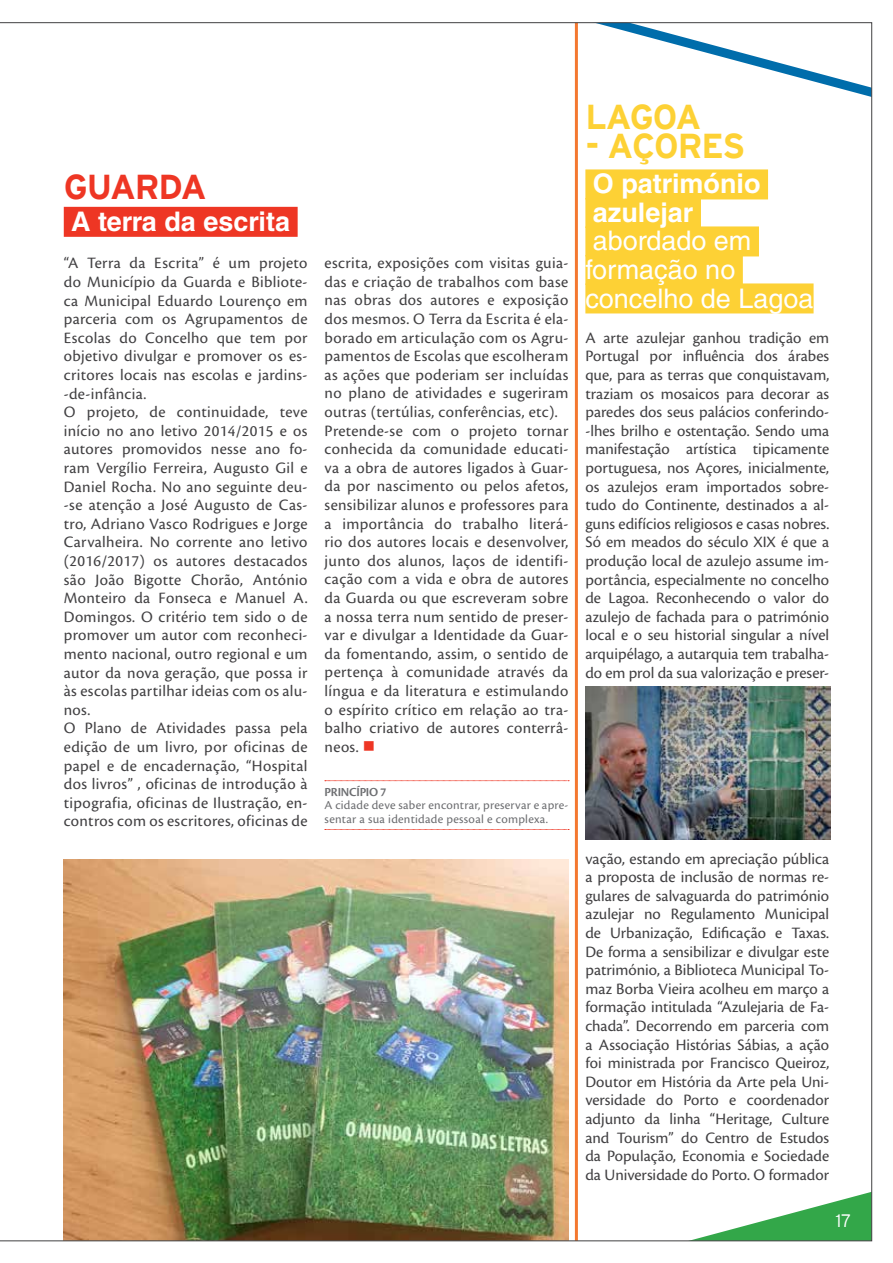
<style>
.page{position:relative;width:893px;height:1263px;background:#fff}
.page>*{position:absolute;margin:0;border:0;box-sizing:border-box;transform-origin:0 0}
.t1{font:700 34.5px/28.5px "Interstate";color:#fdd135}
.t2{font:700 34.5px "Interstate";color:#ee3624}
.t3{font:27px/28.5px "Helvetica LT Std";color:#fff}
.t4{font:700 27px/28.5px "Helvetica LT Std";color:#fff}
.t5{font:300 18px "Interstate";color:#fff}
.t6{font:16.5px/18.6px "Cronos Pro";letter-spacing:.02em;color:#414042}
.t7{font:12.75px/13.5px "Cronos Pro";letter-spacing:.02em;color:#6d6e71}
.t8{font:600 12.75px "Cronos Pro";color:#6d6e71}
.s1{color:#ee3624}
</style>
<div class="page">
<img style="left:0;top:22px;width:873px;height:1220px">
<h1 class="t2" style="left:64px;top:168px;width:48px">GUARDA</h1>
<h2 class="t4" style="left:71px;top:207px;width:220px">A terra da escrita</h2>
<p class="t6" style="left:64px;top:254px;width:245px">“A Terra da Escrita” é um projeto do Município da Guarda e Bibliote‑ ca Municipal Eduardo Lourenço em parceria com os Agrupamentos de Escolas do Concelho que tem por objetivo divulgar e promover os es‑ critores locais nas escolas e jardins-‑de‑infância.<br>O projeto, de continuidade, teve início no ano letivo 2014/2015 e os autores promovidos nesse ano fo‑ ram Vergílio Ferreira, Augusto Gil e Daniel Rocha. No ano seguinte deu-‑se atenção a José Augusto de Cas‑ tro, Adriano Vasco Rodrigues e Jorge Carvalheira. No corrente ano letivo (2016/2017) os autores destacados são João Bigotte Chorão, António Monteiro da Fonseca e Manuel A.<br>Domingos. O critério tem sido o de promover um autor com reconheci‑ mento nacional, outro regional e um autor da nova geração, que possa ir às escolas partilhar ideias com os alu‑ nos.<br>O Plano de Atividades passa pela edição de um livro, por oficinas de papel e de encadernação, “Hospital dos livros” , oficinas de introdução à tipografia, oficinas de Ilustração, en‑ contros com os escritores, oficinas de</p>
<p class="t6" style="left:325px;top:254px;width:245px">escrita, exposições com visitas guia‑ das e criação de trabalhos com base nas obras dos autores e exposição dos mesmos. O Terra da Escrita é ela‑ borado em articulação com os Agru‑ pamentos de Escolas que escolheram as ações que poderiam ser incluídas no plano de atividades e sugeriram outras (tertúlias, conferências, etc).<br>Pretende‑se com o projeto tornar conhecida da comunidade educati‑ va a obra de autores ligados à Guar‑ da por nascimento ou pelos afetos, sensibilizar alunos e professores para a importância do trabalho literá‑ rio dos autores locais e desenvolver, junto dos alunos, laços de identifi‑ cação com a vida e obra de autores da Guarda ou que escreveram sobre a nossa terra num sentido de preser‑ var e divulgar a Identidade da Guar‑ da fomentando, assim, o sentido de pertença à comunidade através da língua e da literatura e estimulando o espírito crítico em relação ao tra‑ balho criativo de autores conterrâ‑ neos. <span class="s1">■</span></p>
<p class="t8" style="left:325px;top:784px;width:14px">PRINC</p>
<p class="t8" style="left:356px;top:784px;width:32px">ÍPIO 7</p>
<p class="t7" style="left:325px;top:799px;width:245px">A cidade deve saber encontrar, preservar e apre‑ sentar a sua identidade pessoal e complexa.</p>
<h1 class="t1" style="left:585px;top:103px;width:92px">LAGOA<br>‑ AÇORE</h1>
<h1 class="t1" style="left:722px;top:131px;width:24px">S</h1>
<h2 class="t4" style="left:593px;top:169px;width:169px">O património azulejar</h2>
<h2 class="t3" style="left:585px;top:227px;width:230px">abordado em formação no concelho de Lagoa</h2>
<p class="t6" style="left:585px;top:328px;width:245px;text-align:justify">A arte azulejar ganhou tradição em Portugal por influência dos árabes que, para as terras que conquistavam, traziam os mosaicos para decorar as paredes dos seus palácios conferindo-‑lhes brilho e ostentação. Sendo uma manifestação artística tipicamente portuguesa, nos Açores, inicialmente, os azulejos eram importados sobre‑ tudo do Continente, destinados a al‑ guns edifícios religiosos e casas nobres.<br>Só em meados do século XIX é que a produção local de azulejo assume im‑ portância, especialmente no concelho de Lagoa. Reconhecendo o valor do azulejo de fachada para o património local e o seu historial singular a nível arquipélago, a autarquia tem trabalha‑ do em prol da sua valorização e preser‑</p>
<p class="t6" style="left:585px;top:849px;width:245px;text-align:justify">vação, estando em apreciação pública a proposta de inclusão de normas re‑ gulares de salvaguarda do património azulejar no Regulamento Municipal de Urbanização, Edificação e Taxas.<br>De forma a sensibilizar e divulgar este património, a Biblioteca Municipal To‑ maz Borba Vieira acolheu em março a formação intitulada “Azulejaria de Fa‑ chada”. Decorrendo em parceria com a Associação Histórias Sábias, a ação foi ministrada por Francisco Queiroz, Doutor em História da Arte pela Uni‑ versidade do Porto e coordenador adjunto da linha “Heritage, Culture and Tourism” do Centro de Estudos da População, Economia e Sociedade da Universidade do Porto. O formador</p>
<p class="t5" style="left:836px;top:1210px;width:17px">17</p>
</div>
